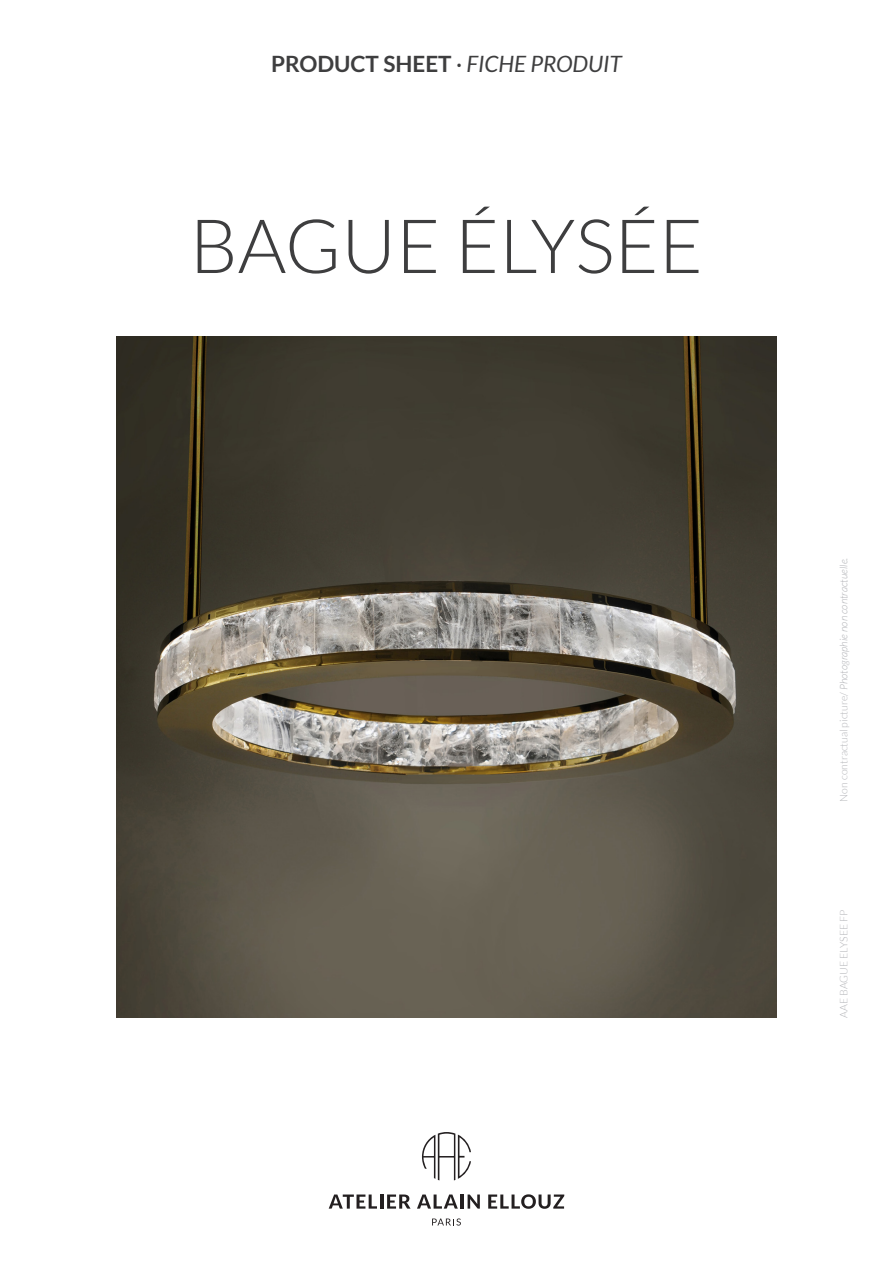
<style>
.page{position:relative;width:893px;height:1263px;background:#fff}
.page>*{position:absolute;margin:0;border:0;box-sizing:border-box;transform-origin:0 0}
.t1{font:300 75px "Lato";color:#3e3e3f}
.t2{font:700 22.5px "Lato";color:#3e3e3f}
.t3{font:italic 300 10.5px "Lato";color:#b2b3b7}
.t4{font:300 10.5px "Lato";color:#b2b3b7}
.s1{font-weight:400}
.s2{font-weight:400;font-style:italic}
.s3{font-style:normal}
</style>
<div class="page">
<img style="left:117px;top:337px;width:659px;height:680px">
<svg style="left:422px;top:1132px;width:49px;height:48px"></svg>
<svg style="left:329px;top:1194px;width:48px;height:14px"></svg>
<hr style="left:380px;top:1194px;width:3px;height:14px;background:#231f20">
<svg style="left:387px;top:1194px;width:23px;height:14px"></svg>
<svg style="left:417px;top:1194px;width:41px;height:14px"></svg>
<hr style="left:461px;top:1194px;width:3px;height:14px;background:#231f20">
<svg style="left:468px;top:1194px;width:12px;height:14px"></svg>
<svg style="left:488px;top:1194px;width:76px;height:15px"></svg>
<svg style="left:432px;top:1218px;width:29px;height:7px"></svg>
<p class="t2" style="left:271px;top:51px;width:352px">PRODUCT SHEET <span class="s1">·</span> <span class="s2">FICHE PRODUIT</span></p>
<p class="t1" style="left:190px;top:206px;width:515px">BAGUE ÉLYSÉE</p>
<p class="t3" style="left:838px;top:802px;width:246px;rotate:-90deg"><span class="s3">Non contractual picture/</span> Photographie non contractuelle.</p>
<p class="t4" style="left:838px;top:1017px;width:109px;rotate:-90deg">AAE BAGUE ELYSEE FP</p>
</div>
